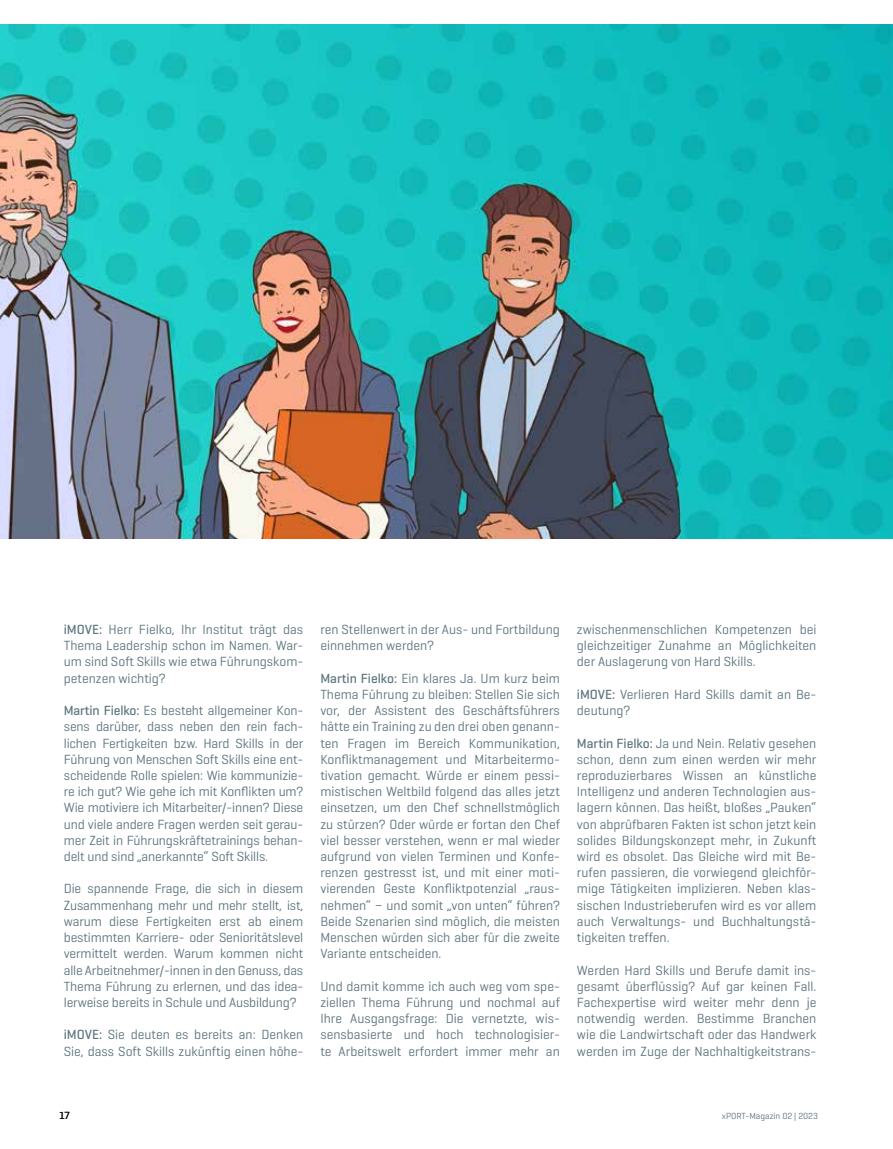
<style>
.page{position:relative;width:893px;height:1149px;background:#fff}
.page>*{position:absolute;margin:0;border:0;box-sizing:border-box;transform-origin:0 0}
.t1{font:13.5px/16.2px "Geogrotesque";color:#5e767f;text-align:justify}
.t2{font:10.5px "Geogrotesque";color:#000}
.t3{font:9px "Geogrotesque";color:#5e767f}
.s1{font-weight:500}
</style>
<div class="page">
<img style="left:0;top:25px;width:893px;height:513px">
<p class="t1" style="left:64px;top:620px;width:241px"><span class="s1">iMOVE:</span> Herr Fielko, Ihr Institut trägt das Thema Leadership schon im Namen. War&shy;um sind Soft Skills wie etwa Führungskom&shy;petenzen wichtig?</p>
<p class="t1" style="left:64px;top:701px;width:241px"><span class="s1">Martin Fielko:</span> Es besteht allgemeiner Kon&shy;sens darüber, dass neben den rein fach&shy;lichen Fertigkeiten bzw. Hard Skills in der Führung von Menschen Soft Skills eine ent&shy;scheidende Rolle spielen: Wie kommunizie&shy;re ich gut? Wie gehe ich mit Konflikten um?<br>Wie motiviere ich Mitarbeiter/-innen? Diese und viele andere Fragen werden seit gerau&shy;mer Zeit in Führungskräftetrainings behan&shy;delt und sind „anerkannte“ Soft Skills.</p>
<p class="t1" style="left:64px;top:880px;width:241px">Die spannende Frage, die sich in diesem Zusammenhang mehr und mehr stellt, ist, warum diese Fertigkeiten erst ab einem bestimmten Karriere- oder Senioritätslevel vermittelt werden. Warum kommen nicht alle Arbeitnehmer/-innen in den Genuss, das Thema Führung zu erlernen, und das idea&shy;lerweise bereits in Schule und Ausbildung?</p>
<p class="t1" style="left:64px;top:1025px;width:241px"><span class="s1">iMOVE:</span> Sie deuten es bereits an: Denken<br>Sie, dass Soft Skills zukünftig einen höhe-</p>
<p class="t1" style="left:320px;top:620px;width:241px">ren Stellenwert in der Aus- und Fortbildung einnehmen werden?</p>
<p class="t1" style="left:320px;top:669px;width:241px"><span class="s1">Martin Fielko:</span> Ein klares Ja. Um kurz beim Thema Führung zu bleiben: Stellen Sie sich vor, der Assistent des Geschäftsführers hätte ein Training zu den drei oben genann&shy;ten Fragen im Bereich Kommunikation, Konfliktmanagement und Mitarbeitermo&shy;tivation gemacht. Würde er einem pessi&shy;mistischen Weltbild folgend das alles jetzt einsetzen, um den Chef schnellstmöglich zu stürzen? Oder würde er fortan den Chef viel besser verstehen, wenn er mal wieder aufgrund von vielen Terminen und Konfe&shy;renzen gestresst ist, und mit einer moti&shy;vierenden Geste Konfliktpotenzial „raus&shy;nehmen“ − und somit „von unten“ führen?<br>Beide Szenarien sind möglich, die meisten Menschen würden sich aber für die zweite Variante entscheiden.</p>
<p class="t1" style="left:320px;top:977px;width:241px">Und damit komme ich auch weg vom spe&shy;ziellen Thema Führung und nochmal auf Ihre Ausgangsfrage: Die vernetzte, wis&shy;sensbasierte und hoch technologisier&shy;te Arbeitswelt erfordert immer mehr an</p>
<p class="t1" style="left:577px;top:620px;width:241px">zwischenmenschlichen Kompetenzen bei gleichzeitiger Zunahme an Möglichkeiten der Auslagerung von Hard Skills.</p>
<p class="t1" style="left:577px;top:685px;width:241px"><span class="s1">iMOVE:</span> Verlieren Hard Skills damit an Be&shy;deutung?</p>
<p class="t1" style="left:577px;top:734px;width:241px"><span class="s1">Martin Fielko:</span> Ja und Nein. Relativ gesehen schon, denn zum einen werden wir mehr reproduzierbares Wissen an künstliche Intelligenz und anderen Technologien aus&shy;lagern können. Das heißt, bloßes „Pauken“ von abprüfbaren Fakten ist schon jetzt kein solides Bildungskonzept mehr, in Zukunft wird es obsolet. Das Gleiche wird mit Be&shy;rufen passieren, die vorwiegend gleichför&shy;mige Tätigkeiten implizieren. Neben klas&shy;sischen Industrieberufen wird es vor allem auch Verwaltungs- und Buchhaltungstä&shy;tigkeiten treffen.</p>
<p class="t1" style="left:577px;top:961px;width:241px">Werden Hard Skills und Berufe damit ins&shy;gesamt überflüssig? Auf gar keinen Fall.<br>Fachexpertise wird weiter mehr denn je notwendig werden. Bestimme Branchen wie die Landwirtschaft oder das Handwerk werden im Zuge der Nachhaltigkeitstrans-</p>
<p class="t2" style="left:60px;top:1108px;width:12px">17</p>
<p class="t3" style="left:722px;top:1109px;width:98px">xPORT-Magazin 02 | 2023</p>
</div>
